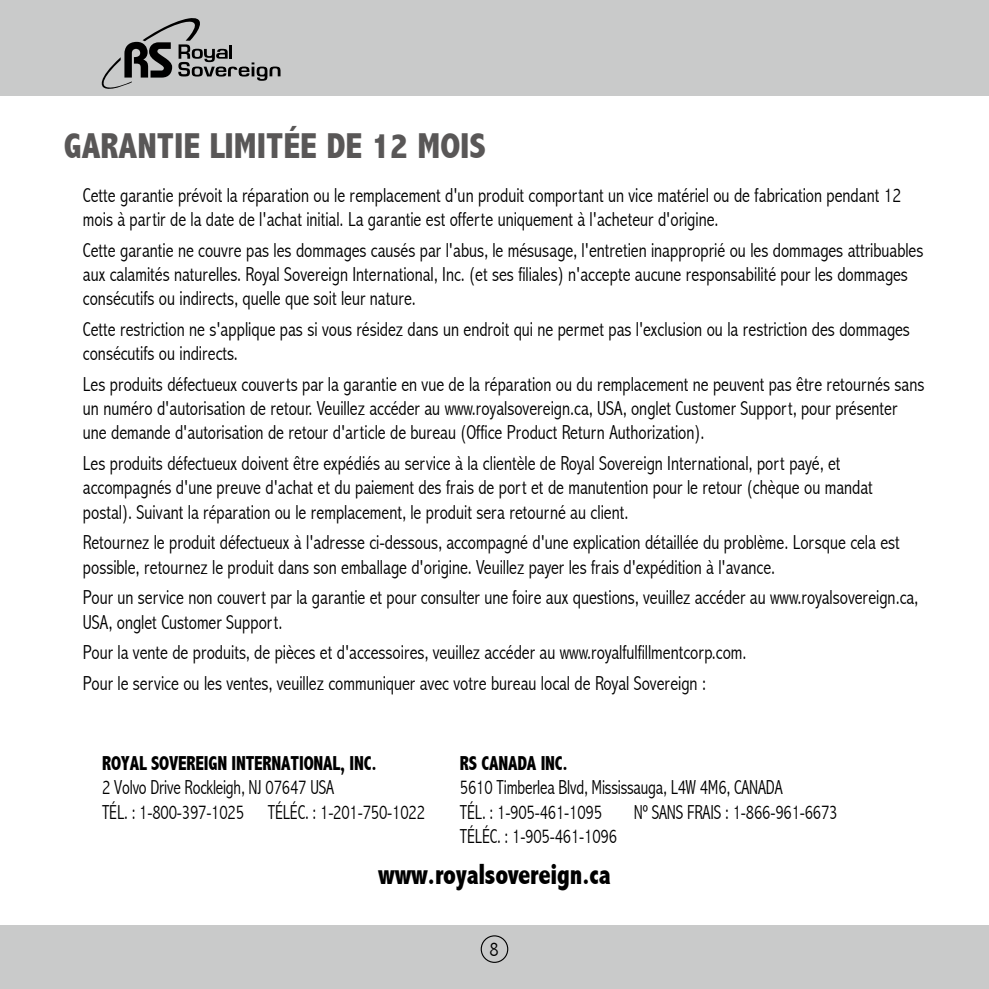
<style>
.page{position:relative;width:989px;height:989px;background:#fff}
.page>*{position:absolute;margin:0;border:0;box-sizing:border-box;transform-origin:0 0}
.t1{font:800 condensed 36px "Abadi";color:#595757}
.t2{font:800 condensed 29.25px "Abadi";letter-spacing:-.01em;color:#000;scale:.9 1}
.t3{font:300 condensed 20.25px/24.3px "Abadi";color:#000;scale:.95 1}
.t4{font:300 condensed 20.25px "Abadi";color:#000;scale:.9 1}
.t5{font:800 condensed 20.25px "Abadi";letter-spacing:-.01em;color:#000;scale:.9 1}
.t6{font:300 condensed 20.25px "Abadi";color:#000}
</style>
<div class="page">
<div style="left:0;top:0;width:989px;height:96px;background:#c9caca"></div>
<div style="left:0;top:925px;width:989px;height:64px;background:#c9caca"></div>
<div style="left:481px;top:935px;width:27px;height:28px;border:1px solid #000;border-radius:50%"></div>
<svg style="left:101px;top:18px;width:179px;height:71px"></svg>
<h1 class="t1" style="left:64px;top:125px;width:424px">GARANTIE LIMITÉE DE 12 MOIS</h1>
<p class="t3" style="left:83px;top:183px;width:863px">Cette garantie prévoit la réparation ou le remplacement d'un produit comportant un vice matériel ou de fabrication pendant 12 mois à partir de la date de l'achat initial. La garantie est offerte uniquement à l'acheteur d'origine.</p>
<p class="t3" style="left:83px;top:238px;width:886px">Cette garantie ne couvre pas les dommages causés par l'abus, le mésusage, l'entretien inapproprié ou les dommages attribuables aux calamités naturelles. Royal Sovereign International, Inc. (et ses filiales) n'accepte aucune responsabilité pour les dommages consécutifs ou indirects, quelle que soit leur nature.</p>
<p class="t3" style="left:83px;top:317px;width:872px">Cette restriction ne s'applique pas si vous résidez dans un endroit qui ne permet pas l'exclusion ou la restriction des dommages consécutifs ou indirects.</p>
<p class="t3" style="left:83px;top:372px;width:887px">Les produits défectueux couverts par la garantie en vue de la réparation ou du remplacement ne peuvent pas être retournés sans un numéro d'autorisation de retour. Veuillez accéder au www.royalsovereign.ca, USA, onglet Customer Support, pour présenter une demande d'autorisation de retour d'article de bureau (Office Product Return Authorization).</p>
<p class="t3" style="left:83px;top:451px;width:833px">Les produits défectueux doivent être expédiés au service à la clientèle de Royal Sovereign International, port payé, et accompagnés d'une preuve d'achat et du paiement des frais de port et de manutention pour le retour (chèque ou mandat postal). Suivant la réparation ou le remplacement, le produit sera retourné au client.</p>
<p class="t3" style="left:83px;top:530px;width:861px">Retournez le produit défectueux à l'adresse ci-dessous, accompagné d'une explication détaillée du problème. Lorsque cela est possible, retournez le produit dans son emballage d'origine. Veuillez payer les frais d'expédition à l'avance.</p>
<p class="t3" style="left:83px;top:585px;width:880px">Pour un service non couvert par la garantie et pour consulter une foire aux questions, veuillez accéder au www.royalsovereign.ca,<br>USA, onglet Customer Support.</p>
<p class="t3" style="left:83px;top:637px;width:700px;line-height:30.6px">Pour la vente de produits, de pièces et d'accessoires, veuillez accéder au www.royalfulfillmentcorp.com.<br>Pour le service ou les ventes, veuillez communiquer avec votre bureau local de Royal Sovereign :</p>
<p class="t5" style="left:102px;top:751px;width:307px">ROYAL SOVEREIGN INTERNATIONAL, INC.</p>
<p class="t5" style="left:460px;top:751px;width:121px">RS CANADA INC.</p>
<p class="t4" style="left:102px;top:775px;width:259px">2 Volvo Drive Rockleigh, NJ 07647 USA</p>
<p class="t4" style="left:460px;top:775px;width:360px">5610 Timberlea Blvd, Mississauga, L4W 4M6, CANADA</p>
<p class="t4" style="left:102px;top:800px;width:360px">TÉL. : 1-800-397-1025 TÉLÉC. : 1-201-750-1022</p>
<p class="t4" style="left:460px;top:800px;width:159px">TÉL. : 1-905-461-1095</p>
<p class="t4" style="left:634px;top:800px;width:228px">Nº SANS FRAIS : 1-866-961-6673</p>
<p class="t4" style="left:460px;top:824px;width:176px">TÉLÉC. : 1-905-461-1096</p>
<h2 class="t2" style="left:378px;top:857px;width:260px">www.royalsovereign.ca</h2>
<p class="t6" style="left:489px;top:937px;width:11px">8</p>
</div>
